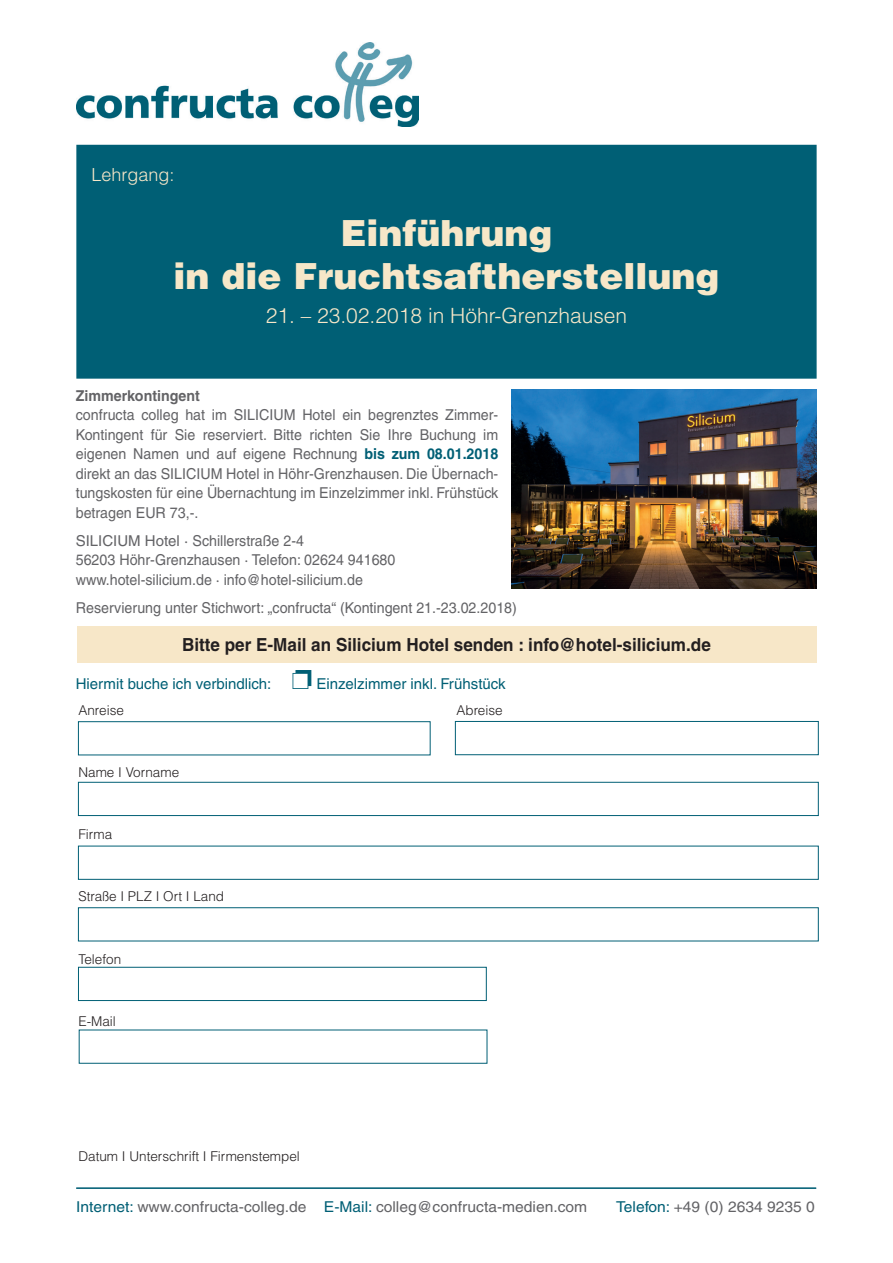
<style>
.page{position:relative;width:893px;height:1263px;background:#fff}
.page>*{position:absolute;margin:0;border:0;box-sizing:border-box;transform-origin:0 0}
.t1{font:900 36px/43.2px "Helvetica";color:#f7e7c8;text-align:center}
.t2{font:300 21px "Helvetica";color:#f7e7c8}
.t3{font:700 18px "Helvetica";color:#231f20;scale:.95 1}
.t4{font:300 18px "Helvetica";color:#f7e7c8}
.t5{font:15px/19.5px "Helvetica";color:#636366;text-align:justify;scale:.95 1}
.t6{font:15px/19.5px "Helvetica";color:#636366}
.t7{font:15px "Helvetica";color:#636366;scale:1.04 1}
.t8{font:15px "Helvetica";color:#005f75}
.t9{font:700 15px "Helvetica";color:#636366;scale:.95 1}
.t10{font:300 13.5px "Helvetica";color:#231f20}
.s1{font-weight:700;color:#005f75}
.s2{color:#005f75}
</style>
<div class="page">
<img style="left:77px;top:43px;width:341px;height:83px">
<div style="left:77px;top:146px;width:739px;height:232px;background:#005f75"></div>
<div style="left:76px;top:145px;width:741px;height:234px;border:2px solid #005f75"></div>
<div style="left:78px;top:967px;width:409px;height:34px;border:1px solid #005f75"></div>
<div style="left:77px;top:626px;width:739px;height:36px;background:#f7e7c8"></div>
<div style="left:78px;top:721px;width:353px;height:34px;border:1px solid #005f75"></div>
<div style="left:78px;top:782px;width:741px;height:34px;border:1px solid #005f75"></div>
<div style="left:78px;top:846px;width:741px;height:34px;border:1px solid #005f75"></div>
<div style="left:79px;top:1029px;width:408px;height:35px;border:1px solid #005f75"></div>
<img style="left:511px;top:389px;width:306px;height:200px">
<div style="left:455px;top:721px;width:364px;height:34px;border:1px solid #005f75"></div>
<hr style="left:76px;top:1187px;width:740px;height:2px;background:#005f75">
<p class="t4" style="left:91px;top:164px;width:85px">Lehrgang:</p>
<h1 class="t1" style="left:173px;top:211px;width:548px">Einführung<br>in die Fruchtsaftherstellung</h1>
<h2 class="t2" style="left:266px;top:302px;width:363px">21. – 23.02.2018 in Höhr-Grenzhausen</h2>
<p class="t9" style="left:76px;top:386px;width:132px">Zimmerkontingent</p>
<p class="t5" style="left:76px;top:405px;width:446px">confructa colleg hat im SILICIUM Hotel ein begrenztes Zimmer-Kontingent für Sie reserviert. Bitte richten Sie Ihre Buchung im eigenen Namen und auf eigene Rechnung <span class="s1">bis zum 08.01.2018 </span>direkt an das SILICIUM Hotel in Höhr-Grenzhausen. Die Übernach&shy;tungskosten für eine Übernachtung im Einzelzimmer inkl. Frühstück betragen EUR 73,-.</p>
<p class="t6" style="left:76px;top:531px;width:321px">SILICIUM Hotel · Schillerstraße 2-4<br>56203 Höhr-Grenzhausen · Telefon: 02624 941680 www.hotel-silicium.de · info@hotel-silicium.de</p>
<p class="t5" style="left:76px;top:598px;width:466px">Reservierung unter Stichwort: „confructa“ (Kontingent 21.-23.02.2018)</p>
<p class="t3" style="left:182px;top:634px;width:558px">Bitte per E-Mail an Silicium Hotel senden : info@hotel-silicium.de</p>
<p class="t8" style="left:76px;top:675px;width:431px">Hiermit buche ich verbindlich: ❐ Einzelzimmer inkl. Frühstück</p>
<p class="t10" style="left:78px;top:702px;width:47px">Anreise</p>
<p class="t10" style="left:456px;top:702px;width:48px">Abreise</p>
<p class="t10" style="left:78px;top:764px;width:102px">Name I Vorname</p>
<p class="t10" style="left:78px;top:826px;width:35px">Firma</p>
<p class="t10" style="left:78px;top:888px;width:147px">Straße I PLZ I Ort I Land</p>
<p class="t10" style="left:78px;top:950px;width:44px">Telefon</p>
<p class="t10" style="left:78px;top:1012px;width:39px">E-Mail</p>
<p class="t10" style="left:78px;top:1148px;width:223px">Datum I Unterschrift I Firmenstempel</p>
<p class="t7" style="left:76px;top:1198px;width:493px"><span class="s2">Internet:</span> www.confructa-colleg.de <span class="s2">E-Mail:</span> colleg@confructa-medien.com</p>
<p class="t7" style="left:616px;top:1198px;width:192px"><span class="s2">Telefon:</span> +49 (0) 2634 9235 0</p>
</div>
